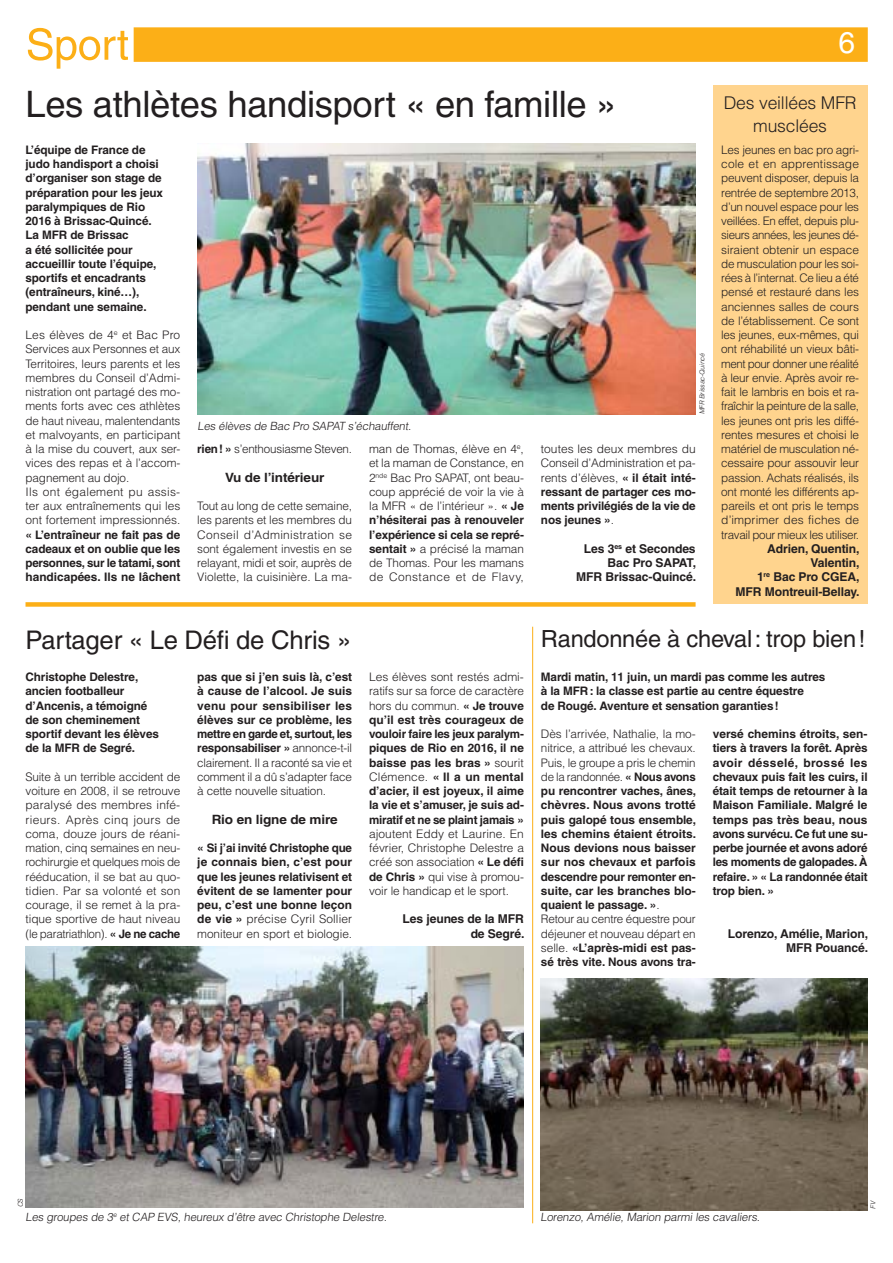
<style>
.page{position:relative;width:893px;height:1263px;background:#fff}
.page>*{position:absolute;margin:0;border:0;box-sizing:border-box;transform-origin:0 0}
.t1{font:condensed 43.2px "Helvetica";letter-spacing:-.01em;color:#fcaf17;scale:1.22 1}
.t2{font:36.45px "Helvetica";letter-spacing:-.01em;color:#231f20}
.t3{font:30px "Helvetica";color:#fff}
.t4{font:25.65px "Helvetica";letter-spacing:-.01em;color:#231f20}
.t5{font:23.7px "Helvetica";letter-spacing:-.01em;color:#231f20}
.t6{font:300 17.55px/23.4px "Helvetica";letter-spacing:-.01em;color:#231f20;text-align:center}
.t7{font:700 12.9px "Helvetica";letter-spacing:-.01em;color:#231f20;scale:1.06 1}
.t8{font:700 12.15px/14.2px "Helvetica";letter-spacing:-.01em;color:#231f20;text-align:right}
.t9{font:700 11.7px/14.2px "Helvetica";letter-spacing:-.01em;color:#231f20;text-align:justify}
.t10{font:300 11.7px/14.2px "Helvetica";letter-spacing:-.01em;color:#231f20;text-align:justify}
.t11{font:300 11.4px "Helvetica";color:#231f20}
.t12{font:300 6.75px "Helvetica";letter-spacing:-.01em;color:#231f20}
.s1{font-weight:700}
.s2{font-weight:300}
</style>
<div class="page">
<div style="left:26px;top:27px;width:842px;height:35px;background:#fcaf17"></div>
<div style="left:21px;top:26px;width:113px;height:39px;background:#fff"></div>
<div style="left:26px;top:602px;width:669px;height:5px;background:#fcaf17"></div>
<img style="left:198px;top:143px;width:497px;height:271px">
<img style="left:26px;top:947px;width:498px;height:260px">
<img style="left:540px;top:979px;width:327px;height:231px">
<hr style="left:532px;top:627px;width:1px;height:596px;background:#fcaf17">
<div style="left:713px;top:86px;width:154px;height:518px;background:#ffd48e"></div>
<h1 class="t1" style="left:26px;top:29px;width:86px">Sport</h1>
<h2 class="t2" style="left:26px;top:91px;width:592px">Les athlètes handisport « en famille »</h2>
<p class="t9" style="left:26px;top:144px;width:139px;text-align:left">L’équipe de France de judo handisport a choisi d’organiser son stage de préparation pour les jeux paralympiques de Rio<br>2016 à Brissac-Quincé.<br>La MFR de Brissac<br>a été sollicitée pour accueillir toute l’équipe, sportifs et encadrants (entraîneurs, kiné…), pendant une semaine.</p>
<p class="t10" style="left:26px;top:329px;width:156px;text-align:left">Les élèves de 4<sup>e</sup> et Bac Pro<br>Services aux Personnes et aux<br>Territoires, leurs parents et les membres du Conseil d’Admi&shy;nistration ont partagé des mo&shy;ments forts avec ces athlètes de haut niveau, malentendants et malvoyants, en participant à la mise du couvert, aux ser&shy;vices des repas et à l’accom&shy;pagnement au dojo.<br>Ils ont également pu assis&shy;ter aux entraînements qui les ont fortement impressionnés.</p>
<p class="t9" style="left:26px;top:528px;width:156px">« L’entraîneur ne fait pas de cadeaux et on oublie que les personnes, sur le tatami, sont handicapées. Ils ne lâchent</p>
<p class="t11" style="left:198px;top:422px;width:217px">Les élèves de Bac Pro SAPAT s’échauffent.</p>
<p class="t12" style="left:699px;top:414px;width:63px;rotate:-90deg">MFR Brissac-Quincé</p>
<p class="t10" style="left:197px;top:443px;width:156px"><span class="s1">rien ! »</span> s’enthousiasme Steven.</p>
<p class="t7" style="left:225px;top:472px;width:95px">Vu de l’intérieur</p>
<p class="t10" style="left:197px;top:500px;width:156px">Tout au long de cette semaine, les parents et les membres du Conseil d’Administration se sont également investis en se relayant, midi et soir, auprès de Violette, la cuisinière. La ma-</p>
<p class="t10" style="left:369px;top:443px;width:156px">man de Thomas, élève en 4<sup>e</sup>, et la maman de Constance, en 2<sup>nde</sup> Bac Pro SAPAT, ont beau&shy;coup apprécié de voir la vie à la MFR « de l’intérieur ». <span class="s1">« Je n’hésiterai pas à renouveler l’expérience si cela se repré&shy;sentait »</span> a précisé la maman de Thomas. Pour les mamans de Constance et de Flavy,</p>
<p class="t9" style="left:541px;top:443px;width:156px"><span class="s2">toutes les deux membres du Conseil d’Administration et pa&shy;rents d’élèves,</span> « il était inté&shy;ressant de partager ces mo&shy;ments privilégiés de la vie de nos jeunes »<span class="s2">.</span></p>
<p class="t8" style="left:576px;top:543px;width:122px">Les 3<sup>es</sup> et Secondes<br>Bac Pro SAPAT,<br>MFR Brissac-Quincé.</p>
<h3 class="t3" style="left:838px;top:32px;width:18px">6</h3>
<h3 class="t6" style="left:724px;top:92px;width:134px">Des veillées MFR musclées</h3>
<p class="t10" style="left:721px;top:144px;width:139px">Les jeunes en bac pro agri&shy;cole et en apprentissage peuvent disposer, depuis la rentrée de septembre 2013, d’un nouvel espace pour les veillées. En effet, depuis plu&shy;sieurs années, les jeunes dé&shy;siraient obtenir un espace de musculation pour les soi&shy;rées à l’internat. Ce lieu a été pensé et restauré dans les anciennes salles de cours de l’établissement. Ce sont les jeunes, eux-mêmes, qui ont réhabilité un vieux bâti&shy;ment pour donner une réalité à leur envie. Après avoir re&shy;fait le lambris en bois et ra&shy;fraîchir la peinture de la salle, les jeunes ont pris les diffé&shy;rentes mesures et choisi le matériel de musculation né&shy;cessaire pour assouvir leur passion. Achats réalisés, ils ont monté les différents ap&shy;pareils et ont pris le temps d’imprimer des fiches de travail pour mieux les utiliser.</p>
<p class="t8" style="left:735px;top:543px;width:125px">Adrien, Quentin,<br>Valentin,<br>1<sup>re</sup> Bac Pro CGEA,<br>MFR Montreuil-Bellay.</p>
<h3 class="t4" style="left:26px;top:630px;width:327px">Partager « Le Défi de Chris »</h3>
<h3 class="t5" style="left:541px;top:630px;width:326px">Randonnée à cheval : trop bien !</h3>
<p class="t9" style="left:26px;top:671px;width:135px;text-align:left">Christophe Delestre, ancien footballeur d’Ancenis, a témoigné de son cheminement sportif devant les élèves de la MFR de Segré.</p>
<p class="t10" style="left:26px;top:771px;width:156px">Suite à un terrible accident de voiture en 2008, il se retrouve paralysé des membres infé&shy;rieurs. Après cinq jours de coma, douze jours de réani&shy;mation, cinq semaines en neu&shy;rochirurgie et quelques mois de rééducation, il se bat au quo&shy;tidien. Par sa volonté et son courage, il se remet à la pra&shy;tique sportive de haut niveau (le paratriathlon). <span class="s1">« Je ne cache</span></p>
<p class="t9" style="left:197px;top:671px;width:156px">pas que si j’en suis là, c’est à cause de l’alcool. Je suis venu pour sensibiliser les élèves sur ce problème, les mettre en garde et, surtout, les responsabiliser » <span class="s2">annonce-t-il clairement. Il a raconté sa vie et comment il a dû s’adapter face à cette nouvelle situation.</span></p>
<p class="t7" style="left:212px;top:814px;width:120px">Rio en ligne de mire</p>
<p class="t9" style="left:197px;top:842px;width:156px">« Si j’ai invité Christophe que je connais bien, c’est pour que les jeunes relativisent et évitent de se lamenter pour peu, c’est une bonne leçon de vie » <span class="s2">précise Cyril Sollier moniteur en sport et biologie.</span></p>
<p class="t9" style="left:369px;top:671px;width:156px"><span class="s2">Les élèves sont restés admi&shy;ratifs sur sa force de caractère hors du commun.</span> « Je trouve qu’il est très courageux de vouloir faire les jeux paralym&shy;piques de Rio en 2016, il ne baisse pas les bras » <span class="s2">sourit Clémence.</span> « Il a un mental d’acier, il est joyeux, il aime la vie et s’amuser, je suis ad&shy;miratif et ne se plaint jamais »</p>
<p class="t10" style="left:369px;top:828px;width:156px">ajoutent Eddy et Laurine. En février, Christophe Delestre a créé son association <span class="s1">« Le défi de Chris »</span> qui vise à promou&shy;voir le handicap et le sport.</p>
<p class="t8" style="left:403px;top:913px;width:123px">Les jeunes de la MFR de Segré.</p>
<p class="t9" style="left:541px;top:671px;width:286px;text-align:left">Mardi matin, 11 juin, un mardi pas comme les autres à la MFR : la classe est partie au centre équestre<br>de Rougé. Aventure et sensation garanties !</p>
<p class="t9" style="left:541px;top:728px;width:157px;text-align:left"><span class="s2">Dès l’arrivée, Nathalie, la mo&shy;nitrice, a attribué les chevaux.<br>Puis, le groupe a pris le chemin de la randonnée.</span> « Nous avons pu rencontrer vaches, ânes, chèvres. Nous avons trotté puis galopé tous ensemble, les chemins étaient étroits.<br>Nous devions nous baisser sur nos chevaux et parfois descendre pour remonter en&shy;suite, car les branches blo&shy;quaient le passage. »<span class="s2">.<br>Retour au centre équestre pour déjeuner et nouveau départ en selle.</span> «L’après-midi est pas&shy;sé très vite. Nous avons tra-</p>
<p class="t9" style="left:713px;top:728px;width:156px">versé chemins étroits, sen&shy;tiers à travers la forêt. Après avoir désselé, brossé les chevaux puis fait les cuirs, il était temps de retourner à la Maison Familiale. Malgré le temps pas très beau, nous avons survécu. Ce fut une su&shy;perbe journée et avons adoré les moments de galopades. À refaire. » « La randonnée était trop bien. »</p>
<p class="t8" style="left:728px;top:927px;width:142px">Lorenzo, Amélie, Marion,<br>MFR Pouancé.</p>
<p class="t12" style="left:18px;top:1207px;width:10px;rotate:-90deg">CS</p>
<p class="t12" style="left:871px;top:1209px;width:9px;rotate:-90deg">FV</p>
<p class="t11" style="left:26px;top:1213px;width:364px">Les groupes de 3<sup>e</sup> et CAP EVS, heureux d’être avec Christophe Delestre.</p>
<p class="t11" style="left:540px;top:1213px;width:222px">Lorenzo, Amélie, Marion parmi les cavaliers.</p>
</div>
